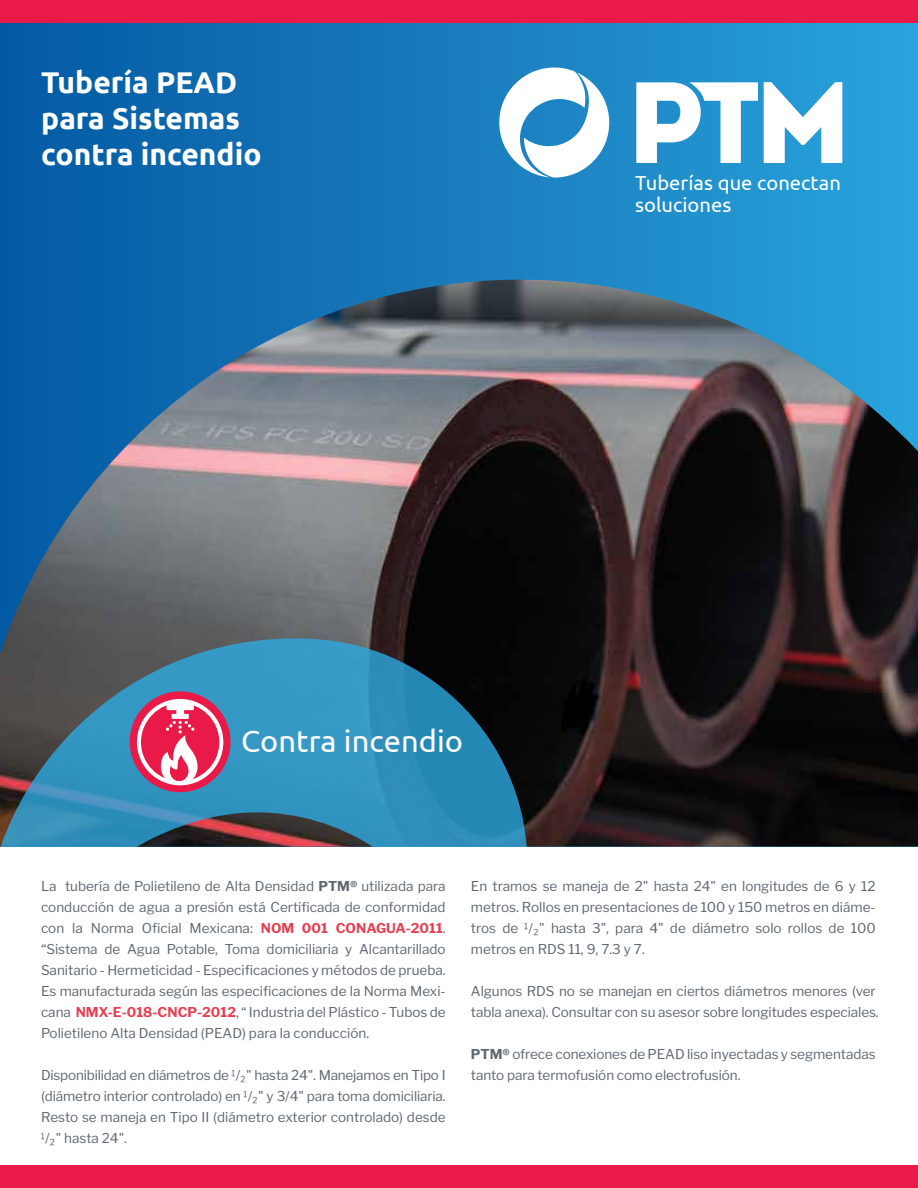
<style>
.page{position:relative;width:918px;height:1188px;background:#fff}
.page>*{position:absolute;margin:0;border:0;box-sizing:border-box;transform-origin:0 0}
.t1{font:30.9px "Ubuntu";color:#fff}
.t2{font:700 30px/36px "Ubuntu";color:#fff}
.t3{font:20.25px/22px "Ubuntu";color:#fff}
.t4{font:13.5px/21px "Libre Franklin";letter-spacing:-.005em;color:#5d6770;text-align:justify}
.s1{font-weight:700}
.s2{font-weight:700;color:#e63f51}
</style>
<div class="page">
<div style="left:0;top:1px;width:918px;height:846px;background:linear-gradient(to right,#0558a2,#2ba2db)"></div>
<img style="left:0;top:280px;width:918px;height:567px">
<svg style="left:0;top:638px;width:527px;height:209px;background:#347290"></svg>
<div style="left:0;top:1166px;width:918px;height:22px;background:#e91a47"></div>
<svg style="left:498px;top:67px;width:113px;height:111px"></svg>
<svg style="left:636px;top:82px;width:122px;height:81px"></svg>
<svg style="left:764px;top:82px;width:78px;height:81px"></svg>
<div style="left:0;top:0;width:918px;height:22px;background:#e91a47"></div>
<div style="left:130px;top:691px;width:101px;height:101px;background:#e91a47;border-radius:50%"></div>
<svg style="left:137px;top:699px;width:86px;height:86px"></svg>
<h2 class="t2" style="left:41px;top:64px;width:222px">Tubería PEAD para Sistemas contra incendio</h2>
<h3 class="t3" style="left:635px;top:171px;width:207px">Tuberías que conectan soluciones</h3>
<h1 class="t1" style="left:241px;top:722px;width:224px">Contra incendio</h1>
<p class="t4" style="left:41px;top:875px;width:406px">La tubería de Polietileno de Alta Densidad <span class="s1">PTM®</span> utilizada para conducción de agua a presión está Certificada de conformidad con la Norma Oficial Mexicana: <span class="s2">NOM 001 CONAGUA-2011</span>. “Sistema de Agua Potable, Toma domiciliaria y Alcantarillado Sanitario - Hermeticidad - Especificaciones y métodos de prueba.<br>Es manufacturada según las especificaciones de la Norma Mexi&shy;cana <span class="s2">NMX-E-018-CNCP-2012</span>, “ Industria del Plástico - Tubos de Polietileno Alta Densidad (PEAD) para la conducción.</p>
<p class="t4" style="left:41px;top:1064px;width:406px">Disponibilidad en diámetros de 1/2" hasta 24". Manejamos en Tipo I (diámetro interior controlado) en 1/2" y 3/4" para toma domiciliaria.<br>Resto se maneja en Tipo II (diámetro exterior controlado) desde 1/2" hasta 24".</p>
<p class="t4" style="left:471px;top:875px;width:406px">En tramos se maneja de 2" hasta 24" en longitudes de 6 y 12 metros. Rollos en presentaciones de 100 y 150 metros en diáme&shy;tros de 1/2" hasta 3", para 4" de diámetro solo rollos de 100 metros en RDS 11, 9, 7.3 y 7.</p>
<p class="t4" style="left:471px;top:980px;width:409px">Algunos RDS no se manejan en ciertos diámetros menores (ver tabla anexa). Consultar con su asesor sobre longitudes especiales.</p>
<p class="t4" style="left:471px;top:1043px;width:406px"><span class="s1">PTM®</span> ofrece conexiones de PEAD liso inyectadas y segmentadas tanto para termofusión como electrofusión.</p>
</div>
